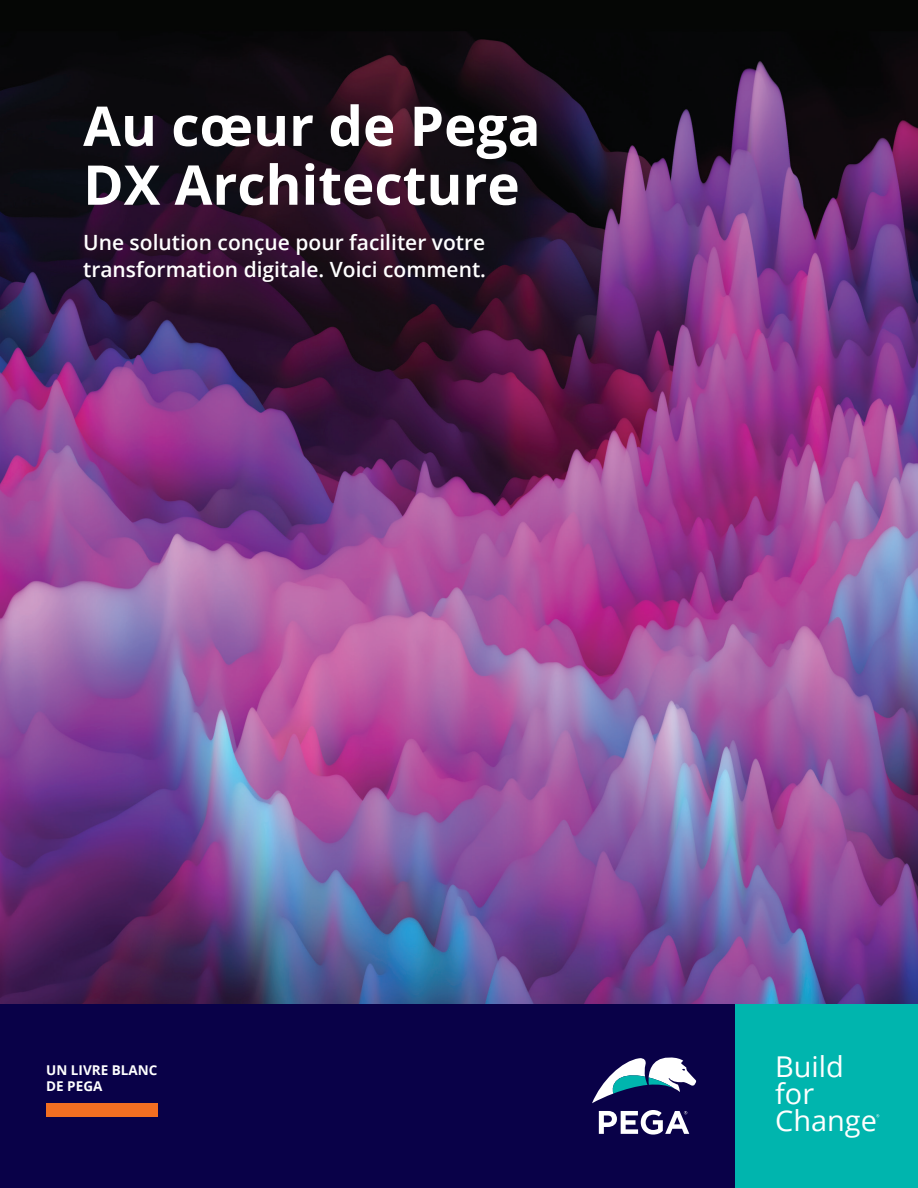
<style>
.page{position:relative;width:918px;height:1188px;background:#fff}
.page>*{position:absolute;margin:0;border:0;box-sizing:border-box;transform-origin:0 0}
.t1{font:700 54.9px/58.8px "Open Sans";color:#fff}
.t2{font:28.65px/27.2px "Open Sans";color:#fff}
.t3{font:600 21px/27px "Open Sans";color:#fff}
.t4{font:700 13.5px/16.2px "Open Sans";color:#fff}
</style>
<div class="page">
<img style="left:0;top:0;width:918px;height:1005px">
<div style="left:0;top:1005px;width:736px;height:183px;background:#090148"></div>
<div style="left:736px;top:1005px;width:182px;height:183px;background:#00b5ae"></div>
<svg style="left:876px;top:1114px;width:4px;height:4px"></svg>
<div style="left:46px;top:1104px;width:111px;height:13px;background:#f36e21"></div>
<svg style="left:592px;top:1057px;width:105px;height:46px"></svg>
<svg style="left:599px;top:1110px;width:90px;height:25px"></svg>
<h1 class="t1" style="left:83px;top:95px;width:459px">Au cœur de Pega<br>DX Architecture</h1>
<p class="t3" style="left:83px;top:228px;width:404px">Une solution conçue pour faciliter votre transformation digitale. Voici comment.</p>
<p class="t4" style="left:46px;top:1061px;width:113px">UN LIVRE BLANC<br>DE PEGA</p>
<h2 class="t2" style="left:775px;top:1052px;width:103px">Build for<br>Change</h2>
</div>
